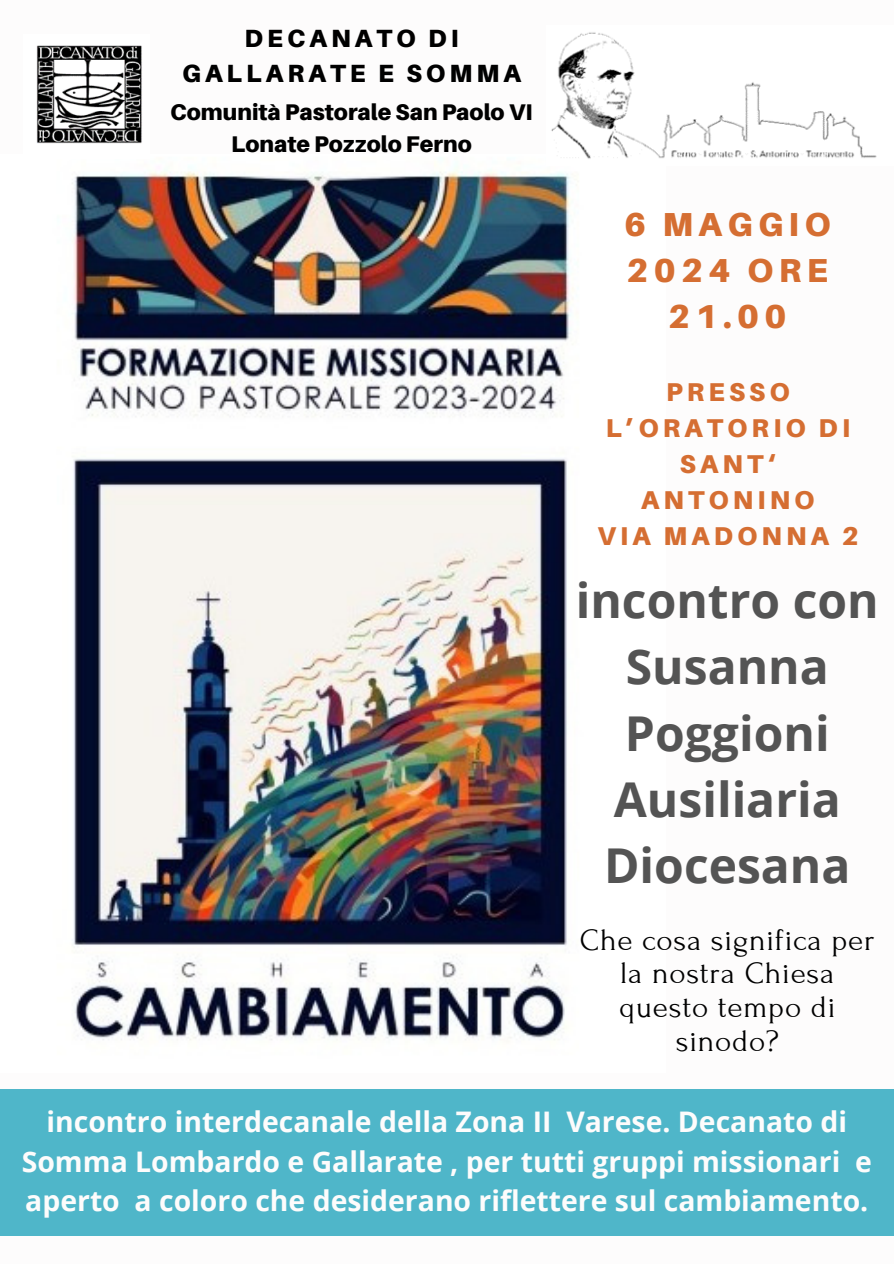
<style>
.page{position:relative;width:894px;height:1264px;background:#fff}
.page>*{position:absolute;margin:0;border:0;box-sizing:border-box;transform-origin:0 0}
.t1{font:700 48px/66.3px "Open Sans";color:#545454;text-align:center}
.t2{font:900 33.3px/46.2px "Aileron";letter-spacing:.16em;color:#d56e32;text-align:center}
.t3{font:31.05px/33.8px "Forum";letter-spacing:.025em;color:#000;text-align:center}
.t4{font:700 28.35px/39.5px "Open Sans";color:#fdfcfc;text-align:center}
.t5{font:900 25.8px/36px "Aileron";letter-spacing:.16em;color:#d56e32;text-align:center}
.t6{font:900 24.9px/34.8px "Aileron";letter-spacing:.16em;color:#000;text-align:center}
.t7{font:900 22.65px "Aileron";color:#000}
</style>
<div class="page">
<div style="left:0;top:1089px;width:893px;height:147px;background:#4fb6c9"></div>
<img style="left:72px;top:164px;width:502px;height:877px">
<img style="left:547px;top:32px;width:330px;height:133px">
<img style="left:36px;top:45px;width:106px;height:99px">
<p class="t6" style="left:182px;top:20px;width:340px">DECANATO DI<br>GALLARATE E SOMMA</p>
<h2 class="t7" style="left:170px;top:98px;width:364px">Comunità Pastorale San Paolo VI</h2>
<h4 class="t7" style="left:231px;top:130px;width:242px">Lonate Pozzolo Ferno</h4>
<p class="t2" style="left:624px;top:200px;width:208px">6 MAGGIO<br>2024 ORE<br>21.00</p>
<p class="t5" style="left:597px;top:373px;width:263px">PRESSO<br>L’ORATORIO DI<br>SANT‘<br>ANTONINO<br>VIA MADONNA 2</p>
<h1 class="t1" style="left:575px;top:566px;width:304px">incontro con<br>Susanna<br>Poggioni<br>Ausiliaria<br>Diocesana</h1>
<h5 class="t3" style="left:579px;top:923px;width:296px">Che cosa significa per la nostra Chiesa questo tempo di sinodo?</h5>
<p class="t4" style="left:22px;top:1101px;width:851px">incontro interdecanale della Zona II Varese. Decanato di<br>Somma Lombardo e Gallarate , per tutti gruppi missionari e aperto a coloro che desiderano riflettere sul cambiamento.</p>
</div>
